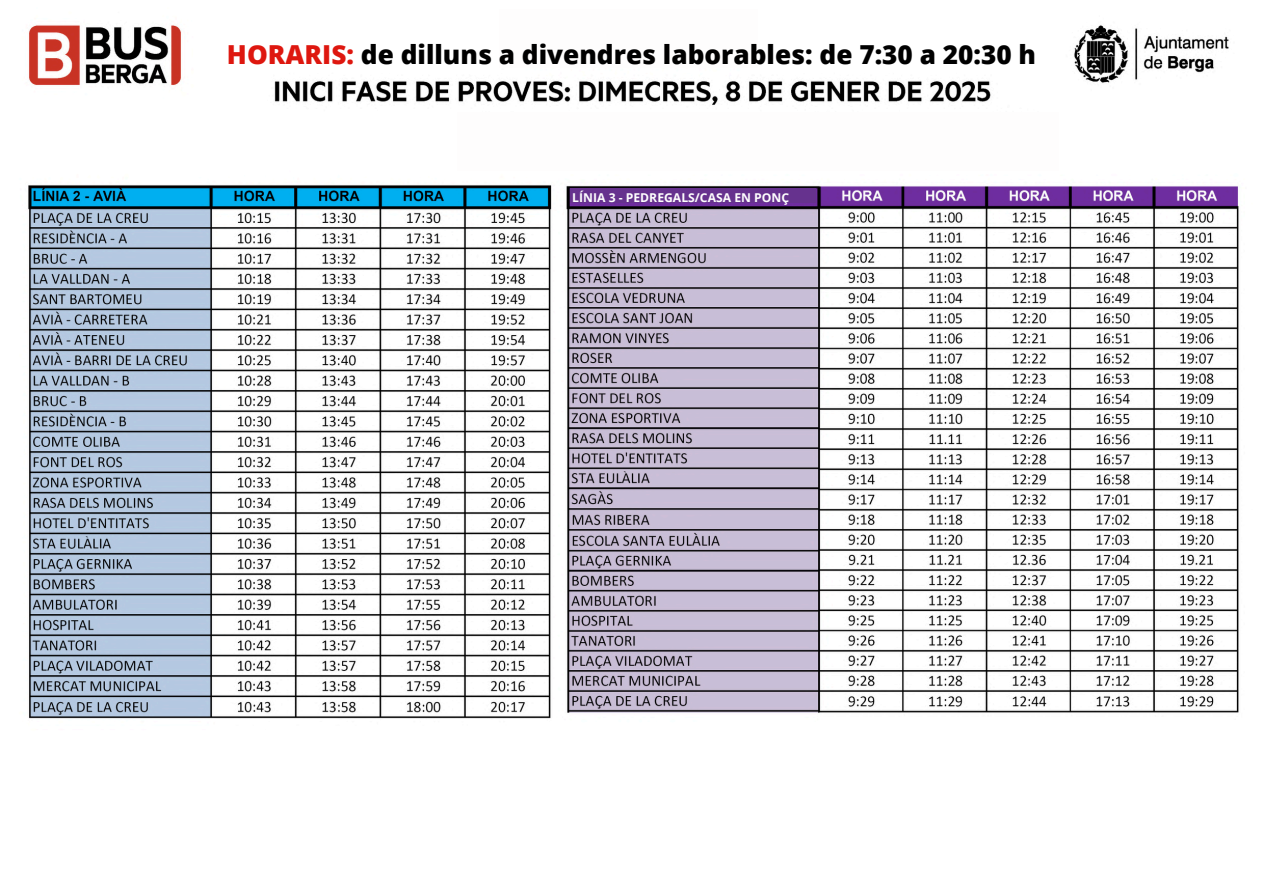
<style>
.page{position:relative;width:1263px;height:893px;background:#fff}
.page>*{position:absolute;margin:0;border:0;box-sizing:border-box;transform-origin:0 0}
.t1{font:800 26.17px "Open Sans";color:#000}
.t2{font:700 12.15px "Open Sans";color:#fefefe}
.t3{font:800 6px "Open Sans";color:#000}
.s1{color:#de170f}
</style>
<div class="page">
<img style="left:28px;top:25px;width:1211px;height:694px">
<div style="left:500px;top:9px;width:258px;height:58px;background:#fefdfd"></div>
<div style="left:457px;top:112px;width:602px;height:58px;background:#fefdfd"></div>
<div style="left:570px;top:188px;width:246px;height:15px;background:#66328e"></div>
<p class="t3" style="left:85px;top:535px;width:5px">`</p>
<p class="t1" style="left:227px;top:36px;width:810px"><span class="s1">HORARIS:</span> de dilluns a divendres laborables: de 7:30 a 20:30 h</p>
<p class="t2" style="left:572px;top:189px;width:218px">LÍNIA 3 - PEDREGALS/CASA EN PONÇ</p>
<p class="t3" style="left:623px;top:469px;width:5px">`</p>
</div>
